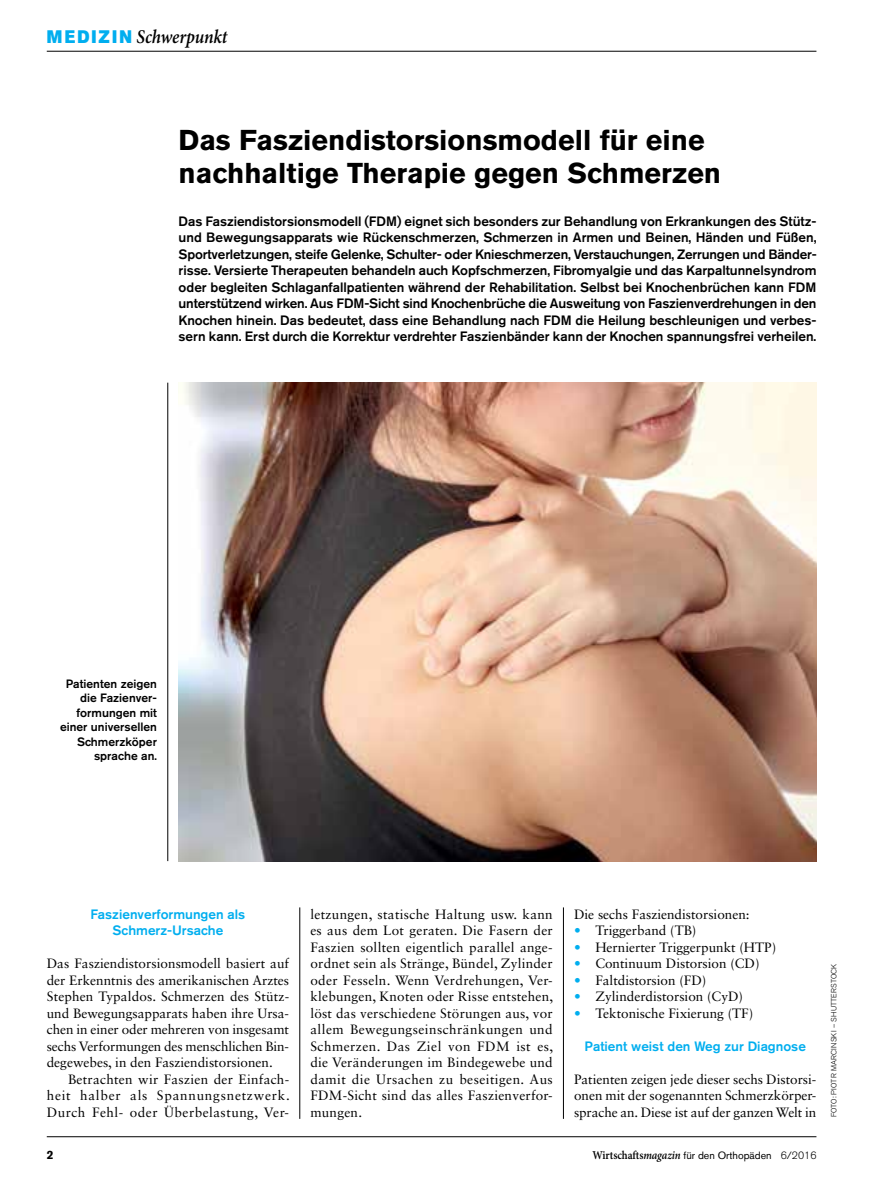
<style>
.page{position:relative;width:893px;height:1191px;background:#fff}
.page>*{position:absolute;margin:0;border:0;box-sizing:border-box;transform-origin:0 0}
.t1{font:700 28.5px/33px "Akzidenz Grotesk BQ";color:#000}
.t2{font:italic 600 19.5px "Minion Pro";letter-spacing:-.01em;color:#000;scale:.9 1}
.t3{font:13.5px/16.5px "Sabon LT Std";color:#000;text-align:justify}
.t4{font:500 13.5px/16.5px "Akzidenz Grotesk BQ";color:#000;text-align:justify}
.t5{font:500 13.5px/16.5px "Akzidenz Grotesk BQ";color:#00aeef;text-align:center}
.t6{font:500 12px/14.4px "Akzidenz Grotesk BQ";color:#000;text-align:right}
.t7{font:700 12px "Akzidenz Grotesk BQ";color:#000}
.t8{font:10.5px "Akzidenz Grotesk BQ";color:#000}
.t9{font:300 7.5px "Akzidenz Grotesk BQ";letter-spacing:.03em;color:#000}
.s1{font-family:"Akzidenz Grotesk BQ Super";font-weight:400;font-style:normal;font-size:18px;color:#00aeef}
.s2{color:#00aeef}
.s3{font-family:"Minion Pro";font-weight:600;font-size:12px}
.s4{font-family:"Minion Pro";font-weight:600;font-style:italic;font-size:12px}
.s5{font-weight:300}
</style>
<div class="page">
<hr style="left:47px;top:1136px;width:769px;height:1px;background:#000">
<hr style="left:47px;top:51px;width:769px;height:1px;background:#000">
<hr style="left:563px;top:907px;width:1px;height:211px;background:#000">
<hr style="left:300px;top:907px;width:1px;height:211px;background:#000">
<hr style="left:168px;top:383px;width:1px;height:478px;background:#000">
<img style="left:179px;top:383px;width:637px;height:478px">
<h2 class="t2" style="left:47px;top:23px;width:202px"><span class="s1">MEDIZIN</span> Schwerpunkt</h2>
<h1 class="t1" style="left:179px;top:123px;width:544px">Das Fasziendistorsionsmodell für eine nachhaltige Therapie gegen Schmerzen</h1>
<p class="t4" style="left:179px;top:212px;width:640px">Das Fasziendistorsionsmodell (FDM) eignet sich besonders zur Behandlung von Erkrankungen des Stütz&shy;und Bewegungsapparats wie Rückenschmerzen, Schmerzen in Armen und Beinen, Händen und Füßen, Sportverletzungen, steife Gelenke, Schulter- oder Knieschmerzen, Verstauchungen, Zerrungen und Bänder&shy;risse. Versierte Therapeuten behandeln auch Kopfschmerzen, Fibromyalgie und das Karpaltunnelsyndrom oder begleiten Schlaganfallpatienten während der Rehabilitation. Selbst bei Knochenbrüchen kann FDM unterstützend wirken. Aus FDM-Sicht sind Knochenbrüche die Ausweitung von Faszienverdrehungen in den Knochen hinein. Das bedeutet, dass eine Behandlung nach FDM die Heilung beschleunigen und verbes&shy;sern kann. Erst durch die Korrektur verdrehter Faszienbänder kann der Knochen spannungsfrei verheilen.</p>
<p class="t6" style="left:60px;top:676px;width:98px">Patienten zeigen die Fazienver&shy;formungen mit einer universellen<br>Schmerzköper sprache an.</p>
<p class="t5" style="left:91px;top:905px;width:156px">Faszienverformungen als<br>Schmerz-Ursache</p>
<p class="t3" style="left:47px;top:955px;width:244px">Das Fasziendistorsionsmodell basiert auf der Erkenntnis des amerikanischen Arztes Stephen Typaldos. Schmerzen des Stütz&shy;und Bewegungsapparats haben ihre Ursa&shy;chen in einer oder mehreren von insgesamt sechs Verformungen des menschlichen Bin&shy;degewebes, in den Fasziendistorsionen.</p>
<p class="t3" style="left:47px;top:1070px;width:244px;text-indent:21px">Betrachten wir Faszien der Einfach&shy;heit halber als Spannungsnetzwerk.<br>Durch Fehl- oder Überbelastung, Ver-</p>
<p class="t3" style="left:310px;top:905px;width:244px">letzungen, statische Haltung usw. kann es aus dem Lot geraten. Die Fasern der Faszien sollten eigentlich parallel ange&shy;ordnet sein als Stränge, Bündel, Zylinder oder Fesseln. Wenn Verdrehungen, Ver&shy;klebungen, Knoten oder Risse entstehen, löst das verschiedene Störungen aus, vor allem Bewegungseinschränkungen und Schmerzen. Das Ziel von FDM ist es, die Veränderungen im Bindegewebe und damit die Ursachen zu beseitigen. Aus FDM-Sicht sind das alles Faszienverfor&shy;mungen.</p>
<p class="t3" style="left:574px;top:905px;width:177px">Die sechs Fasziendistorsionen:</p>
<p class="t3" style="left:574px;top:922px;width:124px"><span class="s2">•</span> Triggerband (TB)</p>
<p class="t3" style="left:574px;top:938px;width:204px"><span class="s2">•</span> Hernierter Triggerpunkt (HTP)</p>
<p class="t3" style="left:574px;top:955px;width:187px"><span class="s2">•</span> Continuum Distorsion (CD)</p>
<p class="t3" style="left:574px;top:971px;width:134px"><span class="s2">•</span> Faltdistorsion (FD)</p>
<p class="t3" style="left:574px;top:988px;width:171px"><span class="s2">•</span> Zylinderdistorsion (CyD)</p>
<p class="t3" style="left:574px;top:1004px;width:181px"><span class="s2">•</span> Tektonische Fixierung (TF)</p>
<p class="t5" style="left:585px;top:1037px;width:223px">Patient weist den Weg zur Diagnose</p>
<p class="t3" style="left:574px;top:1070px;width:244px">Patienten zeigen jede dieser sechs Distorsi&shy;onen mit der sogenannten Schmerzkörper&shy;sprache an. Diese ist auf der ganzen Welt in</p>
<p class="t7" style="left:47px;top:1147px;width:8px">2</p>
<p class="t8" style="left:593px;top:1149px;width:225px"><span class="s3">Wirtschafts</span><span class="s4">magazin</span> für den Orthopäden <span class="s5">6/2016</span></p>
<p class="t9" style="left:829px;top:1117px;width:155px;rotate:-90deg">FOTO: Piotr Marcinski – shutterstock</p>
</div>
